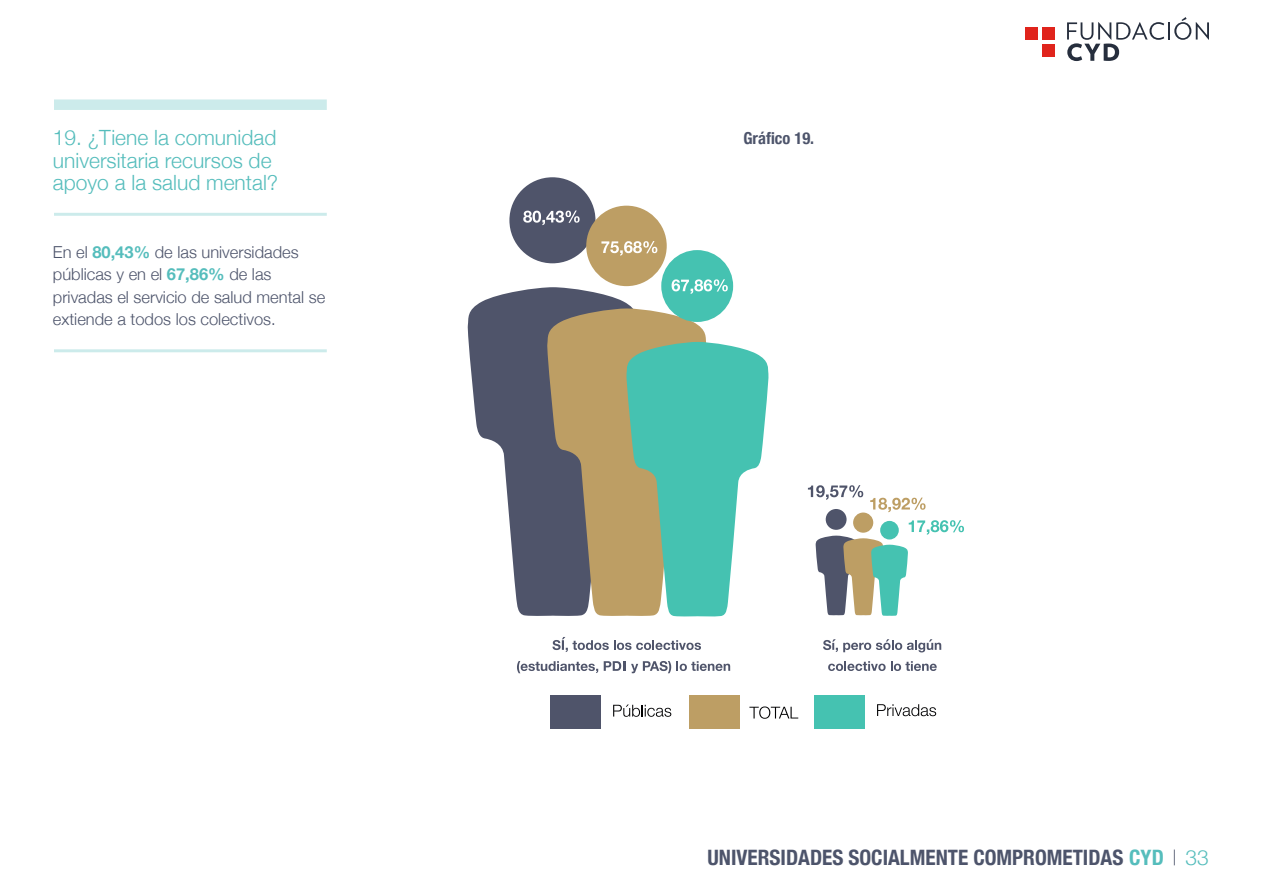
<style>
.page{position:relative;width:1263px;height:893px;background:#fff}
.page>*{position:absolute;margin:0;border:0;box-sizing:border-box;transform-origin:0 0}
.t1{font:700 condensed 21.15px "Helvetica Neue";color:#4d546b}
.Titulillo_1_turquesa_light{font:300 21px/22.5px "Helvetica Neue";color:#55bdbc}
.Párrafo_estándar_azul{font:300 16.5px/22.5px "Helvetica Neue";color:#4d546b}
.t2{font:700 condensed 16.5px "Helvetica Neue";color:#4d546b}
.s1{font-weight:700;color:#55bdbc}
.s2{color:#55bdbc}
.s3{font-size:21px}
.s4{font-weight:300;font-stretch:normal;font-size:21px;color:#55bdbc}
</style>
<div class="page">
<div style="left:1042px;top:27px;width:12px;height:12px;background:#e0241c"></div>
<svg style="left:1067px;top:17px;width:142px;height:44px"></svg>
<div style="left:1042px;top:44px;width:12px;height:12px;background:#e0241c"></div>
<div style="left:1025px;top:27px;width:12px;height:12px;background:#e0241c"></div>
<div style="left:54px;top:99px;width:273px;height:11px;background:#ccebeb"></div>
<hr style="left:54px;top:213px;width:273px;height:3px;background:#55bdbc">
<hr style="left:54px;top:349px;width:273px;height:3px;background:#55bdbc">
<svg style="left:808px;top:485px;width:55px;height:15px"></svg>
<svg style="left:870px;top:498px;width:55px;height:14px"></svg>
<svg style="left:552px;top:637px;width:149px;height:15px"></svg>
<svg style="left:517px;top:661px;width:81px;height:12px"></svg>
<svg style="left:604px;top:661px;width:21px;height:10px"></svg>
<svg style="left:631px;top:661px;width:99px;height:12px"></svg>
<svg style="left:823px;top:639px;width:118px;height:13px"></svg>
<svg style="left:828px;top:661px;width:109px;height:10px"></svg>
<div style="left:826px;top:509px;width:20px;height:21px;background:#4f546a;border-radius:50%"></div>
<svg style="left:467px;top:287px;width:166px;height:329px;fill:#4f546a"></svg>
<div style="left:509px;top:177px;width:86px;height:86px;background:#4f546a;border-radius:50%"></div>
<svg style="left:546px;top:308px;width:162px;height:308px;background:#9e8a68"></svg>
<div style="left:586px;top:206px;width:81px;height:80px;background:#bd9e64;border-radius:50%"></div>
<svg style="left:625px;top:342px;width:144px;height:275px;background:#74c3ad"></svg>
<div style="left:661px;top:250px;width:72px;height:72px;background:#45c2b1;border-radius:50%"></div>
<svg style="left:523px;top:211px;width:57px;height:14px"></svg>
<svg style="left:601px;top:241px;width:56px;height:15px"></svg>
<svg style="left:672px;top:279px;width:56px;height:15px"></svg>
<div style="left:853px;top:512px;width:20px;height:21px;background:#bd9e64;border-radius:50%"></div>
<svg style="left:815px;top:520px;width:149px;height:96px"></svg>
<div style="left:880px;top:521px;width:19px;height:18px;background:#45c2b1;border-radius:50%"></div>
<div style="left:689px;top:695px;width:50px;height:33px;background:#bd9e64"></div>
<div style="left:551px;top:695px;width:50px;height:33px;background:#4f546a"></div>
<div style="left:814px;top:695px;width:51px;height:33px;background:#45c2b1"></div>
<svg style="left:749px;top:706px;width:49px;height:13px"></svg>
<svg style="left:613px;top:704px;width:58px;height:13px"></svg>
<svg style="left:877px;top:704px;width:59px;height:12px"></svg>
<p class="Titulillo_1_turquesa_light" style="left:53px;top:125px;width:227px">19. ¿Tiene la comunidad universitaria recursos de apoyo a la salud mental?</p>
<p class="Párrafo_estándar_azul" style="left:53px;top:239px;width:274px">En el <span class="s1">80,43%</span> de las universidades públicas y en el <span class="s1">67,86%</span> de las privadas el servicio de salud mental se extiende a todos los colectivos.</p>
<p class="t2" style="left:743px;top:125px;width:72px">Gráfico 19.</p>
<p class="t1" style="left:707px;top:840px;width:503px">UNIVERSIDADES SOCIALMENTE COMPROMETIDAS <span class="s2">CYD</span> <span class="s3">|</span> <span class="s4">33</span></p>
</div>
